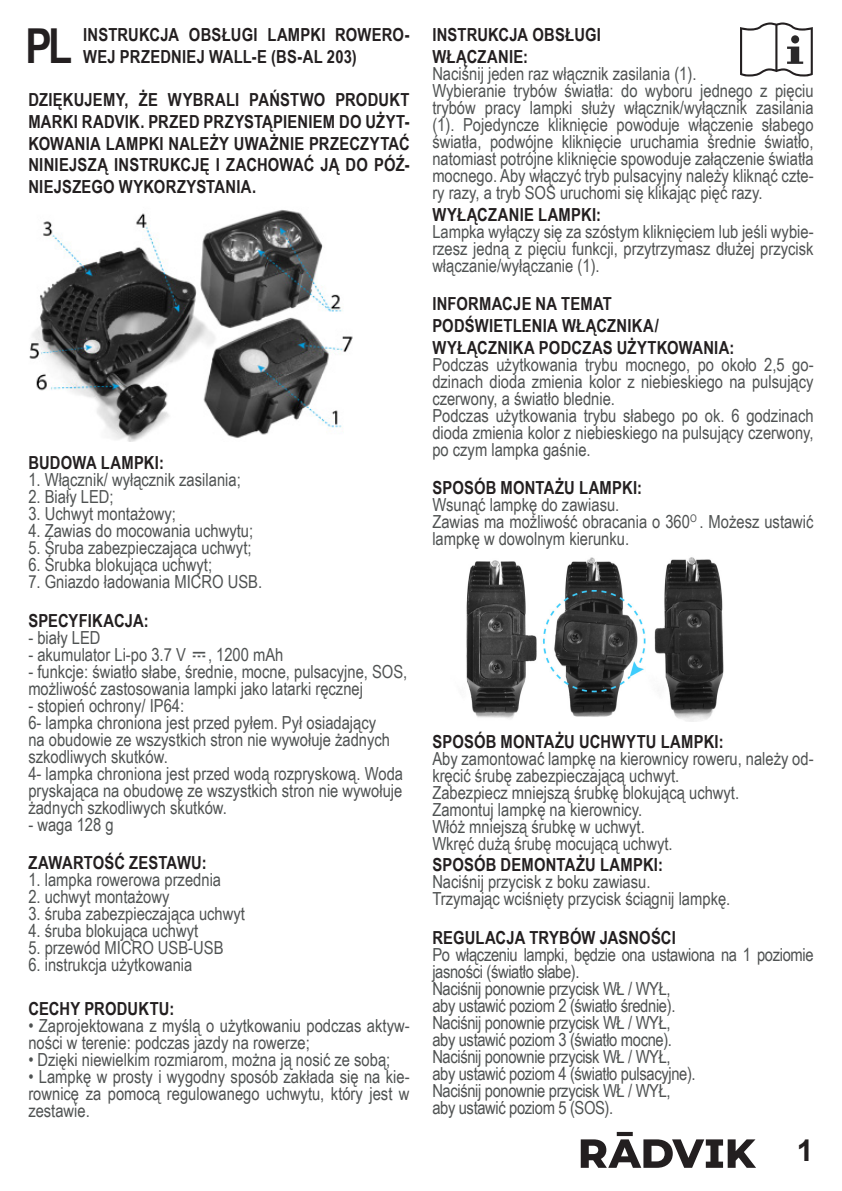
<style>
.page{position:relative;width:842px;height:1191px;background:#fff}
.page>*{position:absolute;margin:0;border:0;box-sizing:border-box;transform-origin:0 0}
.Zwykły_akapit{font:700 48.2px "Arial Narrow";color:#231f20}
.t1{font:700 30px "Arial";color:#231f20}
.Zwykły_akapit-2{font:18px/17px "Arial Narrow";color:#4f5252;text-align:justify}
.Zwykły_akapit-3{font:700 18px/21.6px "Arial Narrow";letter-spacing:.01em;color:#231f20}
.Zwykły_akapit-4{font:18px/17px "Arial Narrow";letter-spacing:-.02em;color:#4f5252}
.Wypunktowanie{font:700 18px "Arial Narrow";letter-spacing:.01em;color:#231f20}
</style>
<div class="page">
<img style="left:466px;top:557px;width:258px;height:164px">
<svg style="left:740px;top:22px;width:73px;height:55px"></svg>
<img style="left:29px;top:210px;width:324px;height:232px">
<svg style="left:581px;top:1132px;width:175px;height:35px"></svg>
<p class="Zwykły_akapit" style="left:25px;top:10px;width:48px">PL</p>
<p class="Zwykły_akapit-3" style="left:83px;top:23px;width:328px">INSTRUKCJA OBSŁUGI LAMPKI ROWERO-<br>WEJ PRZEDNIEJ WALL-E (BS-AL 203)</p>
<p class="Zwykły_akapit-3" style="left:28px;top:88px;width:383px;text-align:justify">DZIĘKUJEMY, ŻE WYBRALI PAŃSTWO PRODUKT MARKI RADVIK. PRZED PRZYSTĄPIENIEM DO UŻYT-KOWANIA LAMPKI NALEŻY UWAŻNIE PRZECZYTAĆ NINIEJSZĄ INSTRUKCJĘ I ZACHOWAĆ JĄ DO PÓŹ-NIEJSZEGO WYKORZYSTANIA.</p>
<p class="Wypunktowanie" style="left:28px;top:449px;width:137px">BUDOWA LAMPKI:</p>
<p class="Zwykły_akapit-2" style="left:28px;top:470px;width:214px">1. Włącznik/ wyłącznik zasilania;</p>
<p class="Zwykły_akapit-2" style="left:28px;top:487px;width:87px">2. Biały LED;</p>
<p class="Zwykły_akapit-2" style="left:28px;top:504px;width:149px">3. Uchwyt montażowy;</p>
<p class="Zwykły_akapit-2" style="left:28px;top:521px;width:226px">4. Zawias do mocowania uchwytu;</p>
<p class="Zwykły_akapit-2" style="left:28px;top:538px;width:225px">5. Śruba zabezpieczająca uchwyt;</p>
<p class="Zwykły_akapit-2" style="left:28px;top:555px;width:185px">6. Śrubka blokująca uchwyt;</p>
<p class="Zwykły_akapit-2" style="left:28px;top:572px;width:235px">7. Gniazdo ładowania MICRO USB.</p>
<p class="Wypunktowanie" style="left:28px;top:606px;width:122px">SPECYFIKACJA:</p>
<p class="Zwykły_akapit-2" style="left:28px;top:628px;width:74px">- biały LED</p>
<p class="Zwykły_akapit-2" style="left:28px;top:645px;width:257px">- akumulator Li-po 3.7 V , 1200 mAh</p>
<p class="Zwykły_akapit-2" style="left:28px;top:662px;width:381px">- funkcje: światło słabe, średnie, mocne, pulsacyjne, SOS,</p>
<p class="Zwykły_akapit-2" style="left:28px;top:679px;width:336px">możliwość zastosowania lampki jako latarki ręcznej</p>
<p class="Zwykły_akapit-2" style="left:28px;top:696px;width:157px">- stopień ochrony/ IP64:</p>
<p class="Zwykły_akapit-2" style="left:28px;top:713px;width:363px;text-align:left">6- lampka chroniona jest przed pyłem. Pył osiadający na obudowie ze wszystkich stron nie wywołuje żadnych szkodliwych skutków.</p>
<p class="Zwykły_akapit-2" style="left:28px;top:764px;width:376px">4- lampka chroniona jest przed wodą rozpryskową. Woda pryskająca na obudowę ze wszystkich stron nie wywołuje żadnych szkodliwych skutków.</p>
<p class="Zwykły_akapit-2" style="left:28px;top:815px;width:87px">- waga 128 g</p>
<p class="Zwykły_akapit-3" style="left:28px;top:851px;width:180px">ZAWARTOŚĆ ZESTAWU:</p>
<p class="Zwykły_akapit-2" style="left:28px;top:871px;width:194px">1. lampka rowerowa przednia</p>
<p class="Zwykły_akapit-2" style="left:28px;top:888px;width:143px">2. uchwyt montażowy</p>
<p class="Zwykły_akapit-2" style="left:28px;top:905px;width:218px">3. śruba zabezpieczająca uchwyt</p>
<p class="Zwykły_akapit-2" style="left:28px;top:922px;width:171px">4. śruba blokująca uchwyt</p>
<p class="Zwykły_akapit-2" style="left:28px;top:939px;width:197px">5. przewód MICRO USB-USB</p>
<p class="Zwykły_akapit-2" style="left:28px;top:956px;width:166px">6. instrukcja użytkowania</p>
<p class="Wypunktowanie" style="left:28px;top:994px;width:147px">CECHY PRODUKTU:</p>
<p class="Zwykły_akapit-2" style="left:28px;top:1016px;width:383px">• Zaprojektowana z myślą o użytkowaniu podczas aktyw&shy;ności w terenie: podczas jazdy na rowerze;</p>
<p class="Zwykły_akapit-2" style="left:28px;top:1050px;width:363px">• Dzięki niewielkim rozmiarom, można ją nosić ze sobą;</p>
<p class="Zwykły_akapit-2" style="left:28px;top:1067px;width:383px">• Lampkę w prosty i wygodny sposób zakłada się na kie&shy;rownicę za pomocą regulowanego uchwytu, który jest w zestawie.</p>
<p class="Wypunktowanie" style="left:432px;top:21px;width:170px">INSTRUKCJA OBSŁUGI</p>
<p class="Zwykły_akapit-3" style="left:432px;top:45px;width:97px">WŁĄCZANIE:</p>
<p class="Zwykły_akapit-2" style="left:432px;top:65px;width:266px">Naciśnij jeden raz włącznik zasilania (1).</p>
<p class="Zwykły_akapit-2" style="left:432px;top:82px;width:383px">Wybieranie trybów światła: do wyboru jednego z pięciu trybów pracy lampki służy włącznik/wyłącznik zasilania (1). Pojedyncze kliknięcie powoduje włączenie słabego światła, podwójne kliknięcie uruchamia średnie światło, natomiast potrójne kliknięcie spowoduje załączenie światła mocnego. Aby włączyć tryb pulsacyjny należy kliknąć czte&shy;ry razy, a tryb SOS uruchomi się klikając pięć razy.</p>
<p class="Wypunktowanie" style="left:432px;top:201px;width:170px">WYŁĄCZANIE LAMPKI:</p>
<p class="Zwykły_akapit-2" style="left:432px;top:222px;width:383px">Lampka wyłączy się za szóstym kliknięciem lub jeśli wybie&shy;rzesz jedną z pięciu funkcji, przytrzymasz dłużej przycisk włączanie/wyłączanie (1).</p>
<p class="Zwykły_akapit-3" style="left:432px;top:292px;width:181px">INFORMACJE NA TEMAT</p>
<p class="Zwykły_akapit-3" style="left:432px;top:314px;width:228px">PODŚWIETLENIA WŁĄCZNIKA/</p>
<p class="Zwykły_akapit-3" style="left:432px;top:335px;width:304px">WYŁĄCZNIKA PODCZAS UŻYTKOWANIA:</p>
<p class="Zwykły_akapit-2" style="left:432px;top:355px;width:383px">Podczas użytkowania trybu mocnego, po około 2,5 go&shy;dzinach dioda zmienia kolor z niebieskiego na pulsujący czerwony, a światło blednie.</p>
<p class="Zwykły_akapit-2" style="left:432px;top:406px;width:383px">Podczas użytkowania trybu słabego po ok. 6 godzinach dioda zmienia kolor z niebieskiego na pulsujący czerwony, po czym lampka gaśnie.</p>
<p class="Zwykły_akapit-3" style="left:432px;top:476px;width:211px">SPOSÓB MONTAŻU LAMPKI:</p>
<p class="Zwykły_akapit-2" style="left:432px;top:496px;width:189px">Wsunąć lampkę do zawiasu.</p>
<p class="Zwykły_akapit-2" style="left:432px;top:513px;width:383px">Zawias ma możliwość obracania o 360<sup>O</sup> . Możesz ustawić lampkę w dowolnym kierunku.</p>
<p class="Zwykły_akapit-3" style="left:432px;top:729px;width:293px">SPOSÓB MONTAŻU UCHWYTU LAMPKI:</p>
<p class="Zwykły_akapit-2" style="left:432px;top:749px;width:383px">Aby zamontować lampkę na kierownicy roweru, należy od&shy;kręcić śrubę zabezpieczającą uchwyt.</p>
<p class="Zwykły_akapit-2" style="left:432px;top:783px;width:308px">Zabezpiecz mniejszą śrubkę blokującą uchwyt.</p>
<p class="Zwykły_akapit-2" style="left:432px;top:800px;width:211px">Zamontuj lampkę na kierownicy.</p>
<p class="Zwykły_akapit-2" style="left:432px;top:817px;width:214px">Włóż mniejszą śrubkę w uchwyt.</p>
<p class="Zwykły_akapit-2" style="left:432px;top:834px;width:242px">Wkręć dużą śrubę mocującą uchwyt.</p>
<p class="Zwykły_akapit-3" style="left:432px;top:853px;width:232px">SPOSÓB DEMONTAŻU LAMPKI:</p>
<p class="Zwykły_akapit-2" style="left:432px;top:872px;width:220px">Naciśnij przycisk z boku zawiasu.</p>
<p class="Zwykły_akapit-2" style="left:432px;top:889px;width:299px">Trzymając wciśnięty przycisk ściągnij lampkę.</p>
<p class="Zwykły_akapit-3" style="left:432px;top:925px;width:245px">REGULACJA TRYBÓW JASNOŚCI</p>
<p class="Zwykły_akapit-4" style="left:432px;top:945px;width:383px">Po włączeniu lampki, będzie ona ustawiona na 1 poziomie jasności (światło słabe).</p>
<p class="Zwykły_akapit-4" style="left:432px;top:979px;width:240px">Naciśnij ponownie przycisk WŁ / WYŁ,</p>
<p class="Zwykły_akapit-4" style="left:432px;top:996px;width:245px">aby ustawić poziom 2 (światło średnie).</p>
<p class="Zwykły_akapit-4" style="left:432px;top:1013px;width:240px">Naciśnij ponownie przycisk WŁ / WYŁ,</p>
<p class="Zwykły_akapit-4" style="left:432px;top:1030px;width:241px">aby ustawić poziom 3 (światło mocne).</p>
<p class="Zwykły_akapit-4" style="left:432px;top:1047px;width:240px">Naciśnij ponownie przycisk WŁ / WYŁ,</p>
<p class="Zwykły_akapit-4" style="left:432px;top:1064px;width:265px">aby ustawić poziom 4 (światło pulsacyjne).</p>
<p class="Zwykły_akapit-4" style="left:432px;top:1081px;width:240px">Naciśnij ponownie przycisk WŁ / WYŁ,</p>
<p class="Zwykły_akapit-4" style="left:432px;top:1098px;width:182px">aby ustawić poziom 5 (SOS).</p>
<h2 class="t1" style="left:797px;top:1129px;width:18px">1</h2>
</div>
